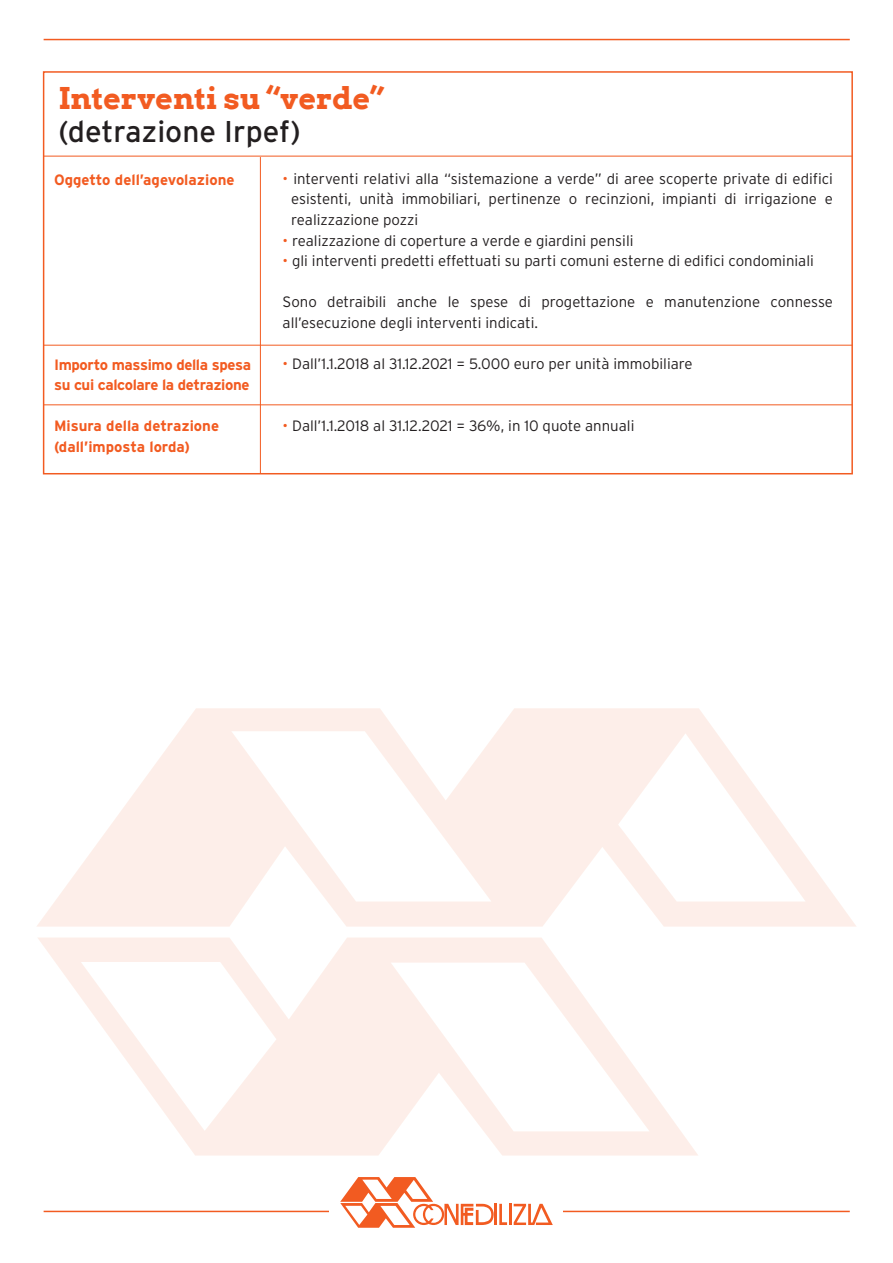
<style>
.page{position:relative;width:893px;height:1263px;background:#fff}
.page>*{position:absolute;margin:0;border:0;box-sizing:border-box;transform-origin:0 0}
.t1{font:700 30px "Arvo";color:#f25b21}
.t2{font:30px "Interstate";color:#231f20}
.t3{font:300 15px/20.5px "Interstate";color:#231f20;text-align:justify}
.t4{font:700 15px/20.5px "Interstate";letter-spacing:-.015em;color:#f25b21}
.s1{color:#f25b21}
</style>
<div class="page">
<hr style="left:44px;top:156px;width:808px;height:1px;background:#f25b21">
<hr style="left:44px;top:345px;width:808px;height:1px;background:#f25b21">
<hr style="left:44px;top:404px;width:808px;height:1px;background:#f25b21">
<hr style="left:260px;top:157px;width:1px;height:317px;background:#f25b21">
<div style="left:43px;top:71px;width:810px;height:403px;border:2px solid #f25b21"></div>
<hr style="left:44px;top:39px;width:806px;height:1px;background:#f25b21">
<hr style="left:44px;top:1211px;width:806px;height:1px;background:#f25b21">
<div style="left:330px;top:1200px;width:233px;height:20px;background:#fff"></div>
<hr style="left:509px;top:1204px;width:2px;height:21px;background:#f25b21">
<svg style="left:514px;top:1204px;width:39px;height:21px"></svg>
<svg style="left:340px;top:1177px;width:167px;height:51px"></svg>
<svg style="left:37px;top:708px;width:819px;height:219px;fill:#fef4f1"></svg>
<svg style="left:38px;top:937px;width:660px;height:218px"></svg>
<h1 class="t1" style="left:59px;top:80px;width:327px">Interventi su “verde”</h1>
<h1 class="t2" style="left:59px;top:115px;width:244px">(detrazione Irpef)</h1>
<p class="t4" style="left:54px;top:169px;width:182px">Oggetto dell’agevolazione</p>
<p class="t4" style="left:54px;top:354px;width:198px">Importo massimo della spesa su cui calcolare la detrazione</p>
<p class="t4" style="left:54px;top:416px;width:167px">Misura della detrazione (dall’imposta lorda)</p>
<p class="t3" style="left:291px;top:168px;width:543px;text-indent:-9px"><span class="s1">•</span> interventi relativi alla “sistemazione a verde” di aree scoperte private di edifici esistenti, unità immobiliari, pertinenze o recinzioni, impianti di irrigazione e realizzazione pozzi</p>
<p class="t3" style="left:283px;top:230px;width:352px"><span class="s1">•</span> realizzazione di coperture a verde e giardini pensili</p>
<p class="t3" style="left:283px;top:250px;width:533px"><span class="s1">•</span> gli interventi predetti effettuati su parti comuni esterne di edifici condominiali</p>
<p class="t3" style="left:283px;top:292px;width:552px">Sono detraibili anche le spese di progettazione e manutenzione connesse all’esecuzione degli interventi indicati.</p>
<p class="t3" style="left:283px;top:353px;width:412px"><span class="s1">•</span> Dall’1.1.2018 al 31.12.2021 = 5.000 euro per unità immobiliare</p>
<p class="t3" style="left:283px;top:415px;width:353px"><span class="s1">•</span> Dall’1.1.2018 al 31.12.2021 = 36%, in 10 quote annuali</p>
</div>
